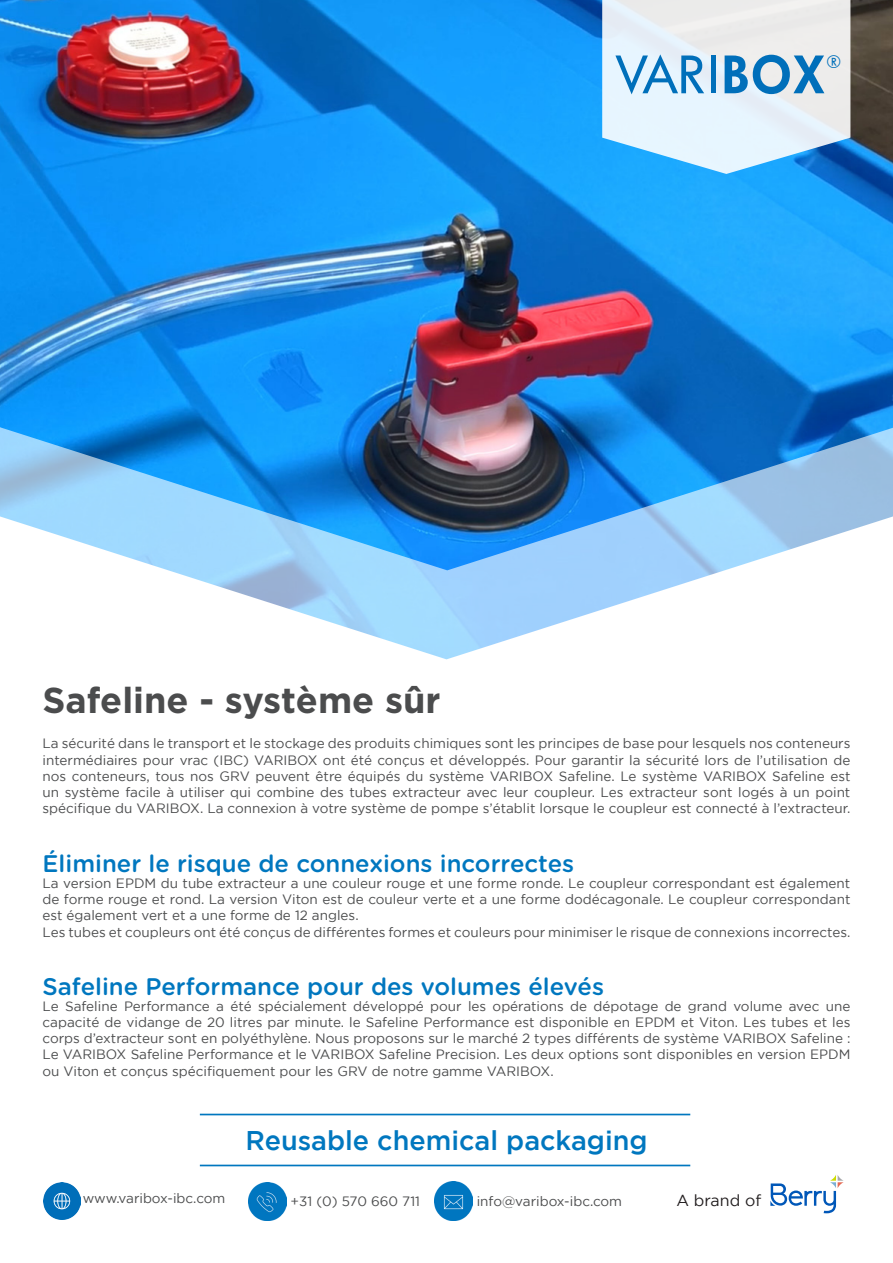
<style>
.page{position:relative;width:893px;height:1263px;background:#fff}
.page>*{position:absolute;margin:0;border:0;box-sizing:border-box;transform-origin:0 0}
.t1{font:50.1px "Futura Md";color:#006fba}
.t2{font:700 36px "Gotham";color:#4b4c4d}
.t3{font:500 27px "Gotham";color:#0077bf}
.t4{font:500 24px "Gotham Rounded";color:#0077bf}
.t5{font:16.65px "Futura Md";color:#006fba}
.t6{font:15.9px "Gotham";color:#231f20}
.t7{font:13.5px/16.2px "Gotham";color:#4b4c4d;text-align:justify}
.s1{font-family:"Futura";font-weight:800}
</style>
<div class="page">
<img style="left:0;top:0;width:893px;height:427px">
<svg style="left:770px;top:1175px;width:74px;height:38px"></svg>
<hr style="left:200px;top:1165px;width:490px;height:1px;background:#0077bf">
<hr style="left:200px;top:1114px;width:490px;height:1px;background:#0077bf">
<img style="left:44px;top:1182px;width:36px;height:37px">
<img style="left:248px;top:1182px;width:39px;height:38px">
<img style="left:434px;top:1182px;width:38px;height:38px">
<svg style="left:0;top:427px;width:893px;height:233px"></svg>
<svg style="left:602px;top:0;width:248px;height:174px;background:#d2e6f3"></svg>
<p class="t1" style="left:616px;top:41px;width:210px">VARI<span class="s1">BOX</span></p>
<p class="t5" style="left:827px;top:51px;width:15px">®</p>
<p class="t2" style="left:43px;top:679px;width:400px">Safeline - système sûr</p>
<p class="t7" style="left:43px;top:735px;width:809px">La sécurité dans le transport et le stockage des produits chimiques sont les principes de base pour lesquels nos conteneurs intermédiaires pour vrac (IBC) VARIBOX ont été conçus et développés. Pour garantir la sécurité lors de l’utilisation de nos conteneurs, tous nos GRV peuvent être équipés du système VARIBOX Safeline. Le système VARIBOX Safeline est un système facile à utiliser qui combine des tubes extracteur avec leur coupleur. Les extracteur sont logés à un point spécifique du VARIBOX. La connexion à votre système de pompe s’établit lorsque le coupleur est connecté à l’extracteur.</p>
<p class="t4" style="left:43px;top:846px;width:533px">Éliminer le risque de connexions incorrectes</p>
<p class="t7" style="left:43px;top:875px;width:809px">La version EPDM du tube extracteur a une couleur rouge et une forme ronde. Le coupleur correspondant est également de forme rouge et rond. La version Viton est de couleur verte et a une forme dodécagonale. Le coupleur correspondant est également vert et a une forme de 12 angles.</p>
<p class="t7" style="left:43px;top:923px;width:809px">Les tubes et coupleurs ont été conçus de différentes formes et couleurs pour minimiser le risque de connexions incorrectes.</p>
<p class="t4" style="left:43px;top:969px;width:563px">Safeline Performance pour des volumes élevés</p>
<p class="t7" style="left:43px;top:998px;width:809px">Le Safeline Performance a été spécialement développé pour les opérations de dépotage de grand volume avec une capacité de vidange de 20 litres par minute. le Safeline Performance est disponible en EPDM et Viton. Les tubes et les corps d’extracteur sont en polyéthylène. Nous proposons sur le marché 2 types différents de système VARIBOX Safeline :<br>Le VARIBOX Safeline Performance et le VARIBOX Safeline Precision. Les deux options sont disponibles en version EPDM ou Viton et conçus spécifiquement pour les GRV de notre gamme VARIBOX.</p>
<p class="t3" style="left:245px;top:1125px;width:404px">Reusable chemical packaging</p>
<p class="t7" style="left:83px;top:1190px;width:144px">www.varibox-ibc.com</p>
<p class="t7" style="left:291px;top:1193px;width:131px">+31 (0) 570 660 711</p>
<p class="t7" style="left:477px;top:1193px;width:147px">info@varibox-ibc.com</p>
<p class="t6" style="left:677px;top:1191px;width:86px">A brand of</p>
</div>
